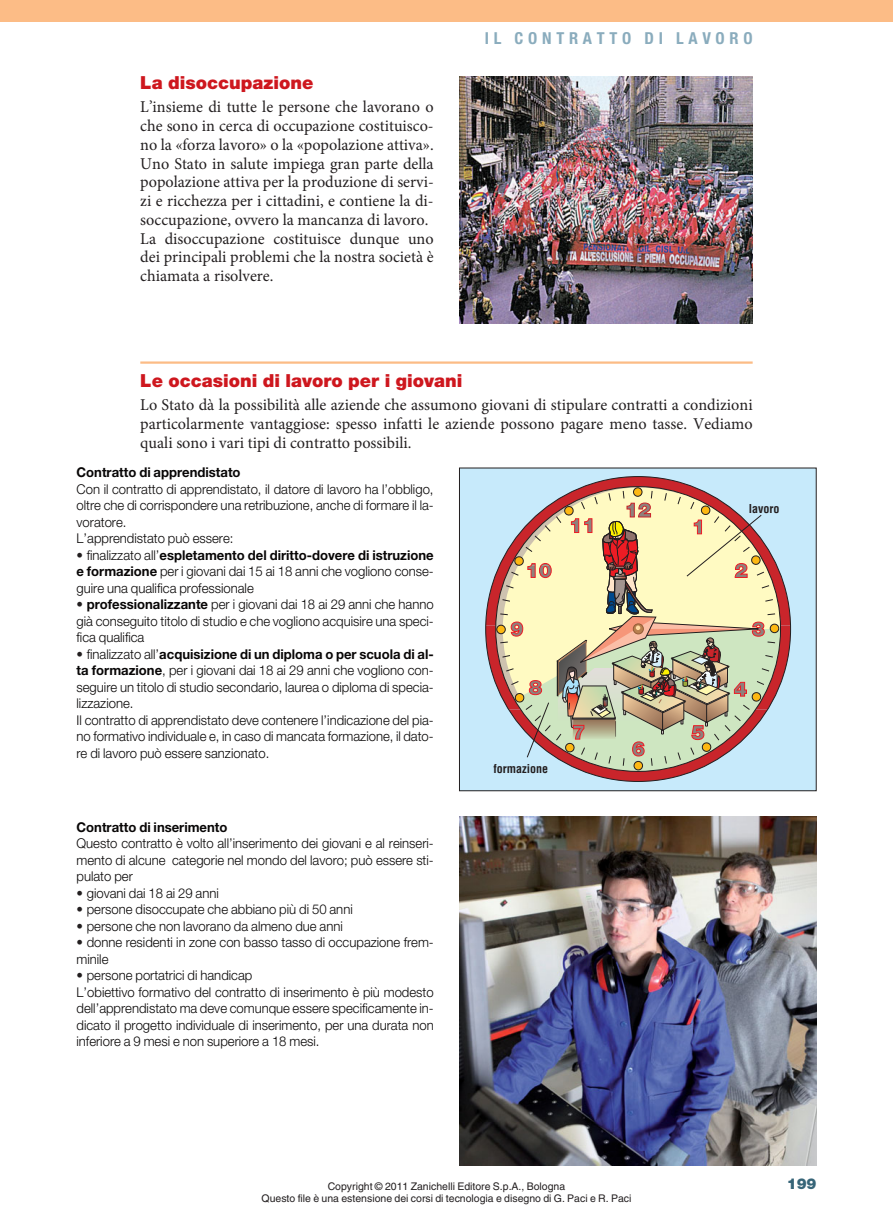
<style>
.page{position:relative;width:893px;height:1212px;background:#fff}
.page>*{position:absolute;margin:0;border:0;box-sizing:border-box;transform-origin:0 0}
.t1{font:900 18px "Helvetica Neue";color:#ce171e}
.t2{font:16.5px/18.8px "Minion Pro";color:#231f20}
.t3{font:700 condensed 16.5px "Helvetica Neue";letter-spacing:.29em;color:#8aacbd}
.t4{font:900 15px "Helvetica Neue";color:#376578}
.t5{font:300 13.5px/16.5px "Helvetica Neue";color:#080606}
.t6{font:700 13.5px "Helvetica Neue";color:#080606}
.t7{font:700 condensed 12px "Helvetica";color:#231f20}
.t8{font:10.5px "Helvetica";color:#231f20}
.s1{font-weight:700;color:#231f20}
.s2{font-weight:700}
</style>
<div class="page">
<div style="left:0;top:0;width:893px;height:21px;background:#fcbc86"></div>
<hr style="left:140px;top:361px;width:613px;height:3px;background:#fcbc86">
<img style="left:459px;top:77px;width:294px;height:246px">
<img style="left:459px;top:816px;width:357px;height:349px">
<div style="left:459px;top:468px;width:357px;height:323px;background:#c7eafb"></div>
<svg style="left:572px;top:476px;width:132px;height:15px"></svg>
<svg style="left:486px;top:491px;width:305px;height:290px"></svg>
<div style="left:459px;top:468px;width:357px;height:323px;border:1px solid #231f20"></div>
<h1 class="t1" style="left:140px;top:77px;width:175px">La disoccupazione</h1>
<p class="t2" style="left:140px;top:99px;width:295px">L’insieme di tutte le persone che lavorano o che sono in cerca di occupazione costituisco&shy;no la «forza lavoro» o la «popolazione attiva».<br>Uno Stato in salute impiega gran parte della popolazione attiva per la produzione di servi&shy;zi e ricchezza per i cittadini, e contiene la di&shy;soccupazione, ovvero la mancanza di lavoro.<br>La disoccupazione costituisce dunque uno dei principali problemi che la nostra società è chiamata a risolvere.</p>
<p class="t3" style="left:485px;top:32px;width:269px">IL CONTRATTO DI LAVORO</p>
<h1 class="t1" style="left:140px;top:374px;width:324px">Le occasioni di lavoro per i giovani</h1>
<p class="t2" style="left:140px;top:397px;width:614px;text-align:justify">Lo Stato dà la possibilità alle aziende che assumono giovani di stipulare contratti a condizioni particolarmente vantaggiose: spesso infatti le aziende possono pagare meno tasse. Vediamo quali sono i vari tipi di contratto possibili.</p>
<p class="t6" style="left:77px;top:468px;width:166px">Contratto di apprendistato</p>
<p class="t5" style="left:77px;top:482px;width:359px">Con il contratto di apprendistato, il datore di lavoro ha l’obbligo, oltre che di corrispondere una retribuzione, anche di formare il la&shy;voratore.<br>L’apprendistato può essere:</p>
<p class="t5" style="left:77px;top:548px;width:359px;text-align:justify"><span class="s1">•</span> finalizzato all’<span class="s2">espletamento del diritto-dovere di istruzione e formazione</span> per i giovani dai 15 ai 18 anni che vogliono conse&shy;guire una qualifica professionale</p>
<p class="t5" style="left:77px;top:598px;width:359px;text-align:justify"><span class="s1">•</span> <span class="s2">professionalizzante</span> per i giovani dai 18 ai 29 anni che hanno già conseguito titolo di studio e che vogliono acquisire una speci&shy;fica qualifica</p>
<p class="t5" style="left:77px;top:647px;width:359px"><span class="s1">•</span> finalizzato all’<span class="s2">acquisizione di un diploma o per scuola di al&shy;ta formazione</span>, per i giovani dai 18 ai 29 anni che vogliono con&shy;seguire un titolo di studio secondario, laurea o diploma di specia&shy;lizzazione.<br>Il contratto di apprendistato deve contenere l’indicazione del pia&shy;no formativo individuale e, in caso di mancata formazione, il dato&shy;re di lavoro può essere sanzionato.</p>
<p class="t6" style="left:77px;top:822px;width:152px">Contratto di inserimento</p>
<p class="t5" style="left:77px;top:836px;width:359px;text-align:justify">Questo contratto è volto all’inserimento dei giovani e al reinseri&shy;mento di alcune categorie nel mondo del lavoro; può essere sti&shy;pulato per</p>
<p class="t5" style="left:77px;top:886px;width:144px"><span class="s1">•</span> giovani dai 18 ai 29 anni</p>
<p class="t5" style="left:77px;top:902px;width:278px"><span class="s1">•</span> persone disoccupate che abbiano più di 50 anni</p>
<p class="t5" style="left:77px;top:919px;width:268px"><span class="s1">•</span> persone che non lavorano da almeno due anni</p>
<p class="t5" style="left:77px;top:935px;width:359px"><span class="s1">•</span> donne residenti in zone con basso tasso di occupazione frem&shy;minile</p>
<p class="t5" style="left:77px;top:968px;width:359px"><span class="s1">•</span> persone portatrici di handicap<br>L’obiettivo formativo del contratto di inserimento è più modesto dell’apprendistato ma deve comunque essere specificamente in&shy;dicato il progetto individuale di inserimento, per una durata non inferiore a 9 mesi e non superiore a 18 mesi.</p>
<p class="t7" style="left:494px;top:763px;width:56px">formazione</p>
<p class="t7" style="left:749px;top:504px;width:32px">lavoro</p>
<p class="t8" style="left:328px;top:1182px;width:239px">Copyright © 2011 Zanichelli Editore S.p.A., Bologna</p>
<p class="t4" style="left:787px;top:1178px;width:31px">199</p>
<p class="t8" style="left:261px;top:1195px;width:371px">Questo file è una estensione dei corsi di tecnologia e disegno di G. Paci e R. Paci</p>
</div>
